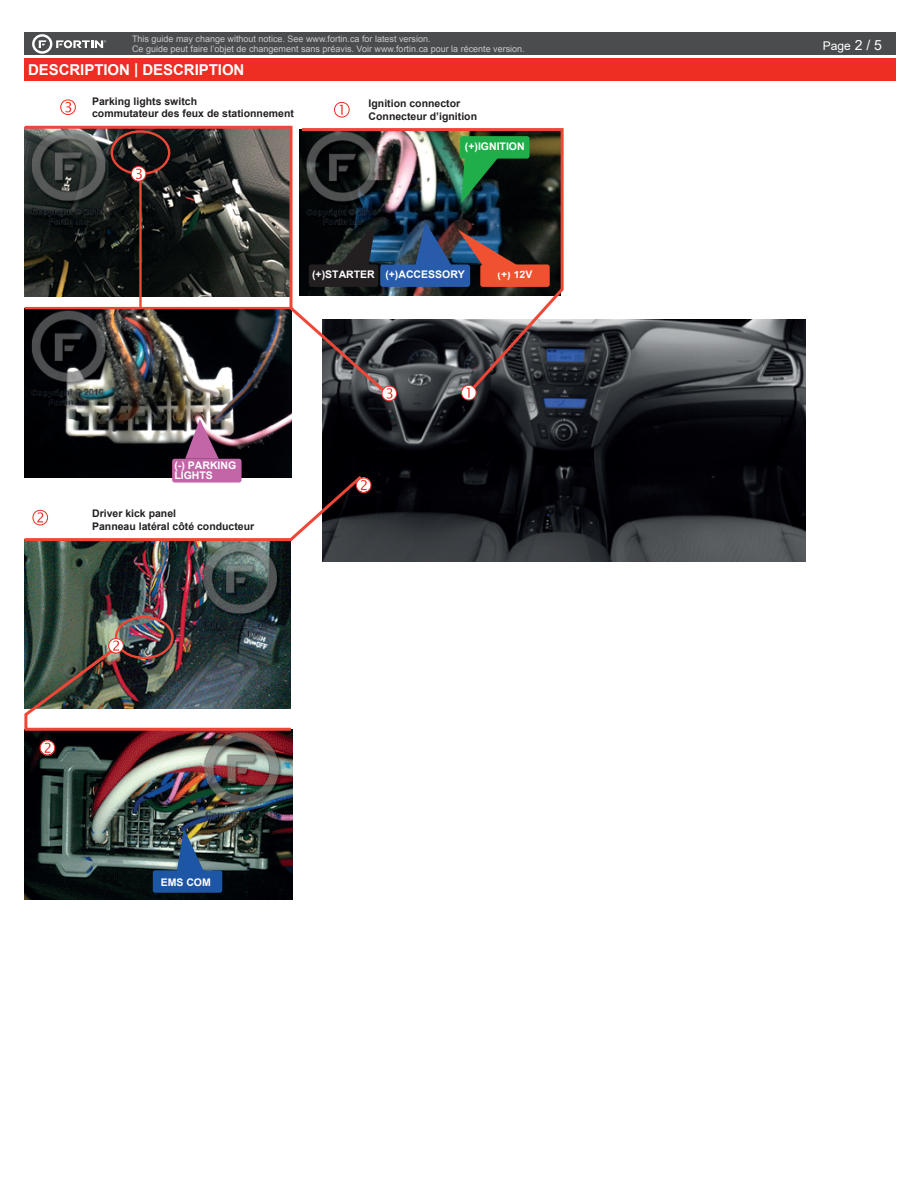
<style>
.page{position:relative;width:918px;height:1188px;background:#fff}
.page>*{position:absolute;margin:0;border:0;box-sizing:border-box;transform-origin:0 0}
.t1{font:700 15px "Arial";letter-spacing:-.005em;color:#fff}
.t2{font:12px "Arial";color:#fff}
.t3{font:700 10.5px/12.6px "Arial";color:#231f20}
.t4{font:700 10.5px/10.5px "Arial";color:#fff}
.t5{font:9px/9.8px "Arial";color:#c7c8ca}
.s1{font-size:13.95px}
</style>
<div class="page">
<div style="left:24px;top:33px;width:872px;height:22px;background:#4b4c4d"></div>
<div style="left:24px;top:58px;width:872px;height:23px;background:#ee2e22"></div>
<svg style="left:32px;top:34px;width:74px;height:20px"></svg>
<img style="left:25px;top:732px;width:267px;height:167px">
<img style="left:25px;top:543px;width:265px;height:95px">
<svg style="left:334px;top:102px;width:16px;height:16px"></svg>
<img style="left:25px;top:395px;width:266px;height:78px">
<img style="left:322px;top:319px;width:484px;height:242px">
<svg style="left:24px;top:125px;width:357px;height:270px;background:#43413e"></svg>
<img style="left:299px;top:127px;width:266px;height:265px">
<svg style="left:60px;top:99px;width:16px;height:16px"></svg>
<svg style="left:381px;top:386px;width:16px;height:15px"></svg>
<div style="left:172px;top:459px;width:70px;height:24px;background:#c366a8;border-radius:3px"></div>
<div style="left:153px;top:870px;width:69px;height:23px;background:#1e56a6;border-radius:3px"></div>
<svg style="left:24px;top:473px;width:348px;height:70px"></svg>
<svg style="left:176px;top:828px;width:29px;height:43px"></svg>
<svg style="left:185px;top:419px;width:34px;height:40px"></svg>
<div style="left:111px;top:130px;width:59px;height:45px;border:2px solid #ef4737;border-radius:50%"></div>
<hr style="left:25px;top:307px;width:266px;height:2px;background:#ef4737">
<hr style="left:139px;top:174px;width:3px;height:134px;background:#ef4737">
<svg style="left:131px;top:166px;width:15px;height:16px"></svg>
<svg style="left:40px;top:740px;width:15px;height:16px"></svg>
<svg style="left:461px;top:385px;width:16px;height:16px"></svg>
<div style="left:115px;top:616px;width:59px;height:43px;border:2px solid #ef4737;border-radius:50%"></div>
<img style="left:24px;top:638px;width:269px;height:94px">
<div style="left:380px;top:264px;width:90px;height:23px;background:#285caa;border-radius:3px"></div>
<div style="left:480px;top:264px;width:70px;height:23px;background:#f05231;border-radius:3px"></div>
<div style="left:309px;top:264px;width:69px;height:23px;background:#231f20;border-radius:3px"></div>
<div style="left:460px;top:136px;width:70px;height:23px;background:#20ae4a;border-radius:3px"></div>
<svg style="left:335px;top:222px;width:41px;height:43px;background:#1e2527"></svg>
<svg style="left:415px;top:222px;width:110px;height:51px"></svg>
<svg style="left:461px;top:158px;width:39px;height:45px;background:#196540"></svg>
<p class="t5" style="left:132px;top:34px;width:394px">This guide may change without notice. See www.fortin.ca for latest version.<br>Ce guide peut faire l’objet de changement sans préavis. Voir www.fortin.ca pour la récente version.</p>
<h1 class="t1" style="left:28px;top:59px;width:218px">DESCRIPTION | DESCRIPTION</h1>
<p class="t3" style="left:92px;top:95px;width:203px">Parking lights switch<br>commutateur des feux de stationnement</p>
<p class="t3" style="left:369px;top:97px;width:110px">Ignition connector<br>Connecteur d’ignition</p>
<p class="t4" style="left:465px;top:141px;width:61px">(+)IGNITION</p>
<p class="t4" style="left:312px;top:269px;width:154px">(+)STARTER (+)ACCESSORY</p>
<p class="t4" style="left:498px;top:269px;width:36px">(+) 12V</p>
<p class="t4" style="left:174px;top:460px;width:63px">(-) PARKING<br>LIGHTS</p>
<p class="t3" style="left:92px;top:507px;width:164px">Driver kick panel<br>Panneau latéral côté conducteur</p>
<p class="t4" style="left:161px;top:877px;width:52px">EMS COM</p>
<h2 class="t2" style="left:823px;top:38px;width:61px">Page <span class="s1">2 / 5</span></h2>
</div>
